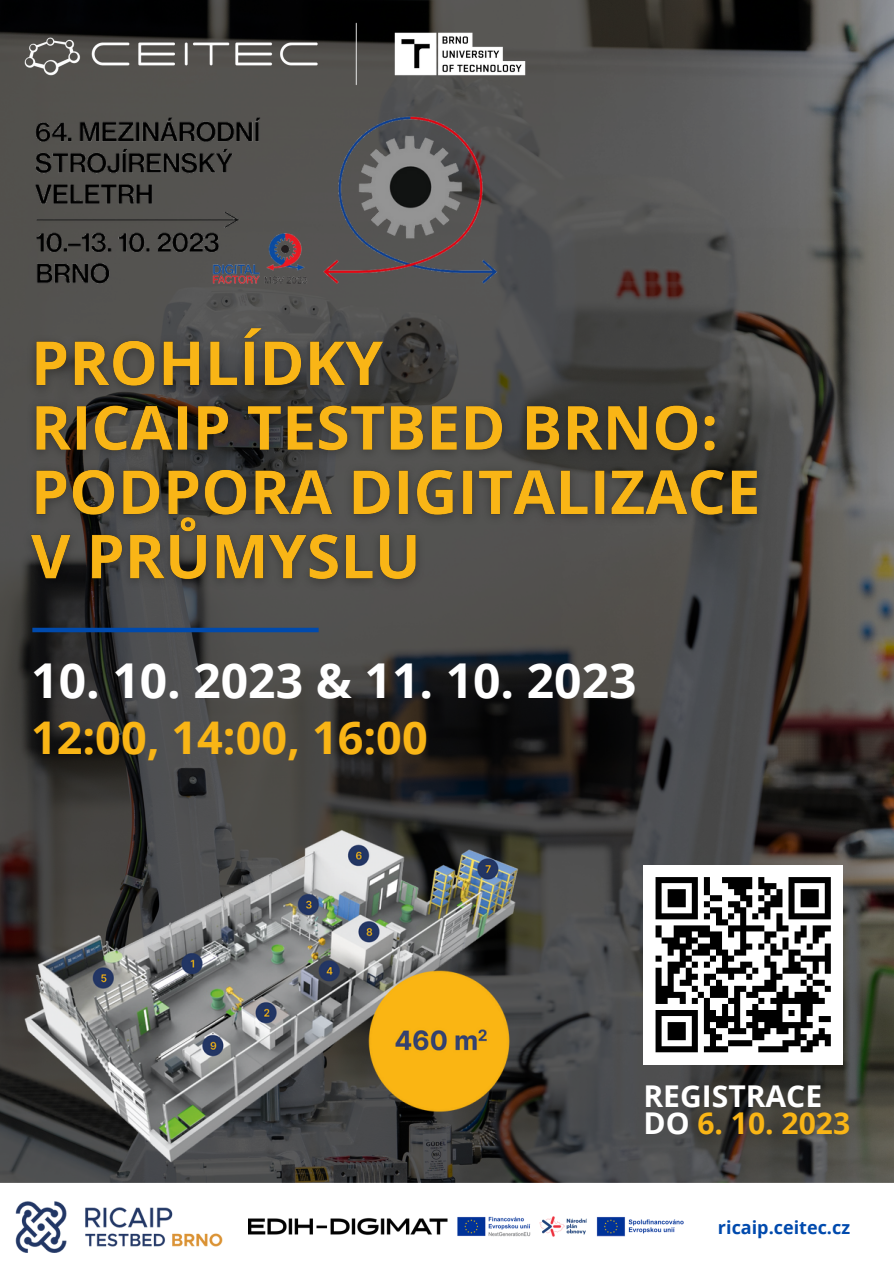
<style>
.page{position:relative;width:894px;height:1264px;background:#fff}
.page>*{position:absolute;margin:0;border:0;box-sizing:border-box;transform-origin:0 0}
.t1{font:700 48px "Open Sans";color:#fff}
.t2{font:700 45px "Open Sans";color:#f9b516}
.t3{font:700 30px "Open Sans";color:#f9b516}
.t4{font:700 30px "Open Sans";color:#fff}
.t5{font:700 18px "Open Sans";color:#004aad}
.s1{color:#fff}
</style>
<div class="page">
<img style="left:0;top:0;width:893px;height:1182px">
<img style="left:0;top:828px;width:543px;height:338px">
<img style="left:0;top:54px;width:577px;height:264px">
<img style="left:0;top:7px;width:554px;height:94px">
<div style="left:32px;top:627px;width:286px;height:5px;background:#004aad"></div>
<div style="left:643px;top:865px;width:199px;height:199px;background:#fff"></div>
<svg style="left:655px;top:877px;width:176px;height:176px"></svg>
<svg style="left:0;top:1182px;width:893px;height:71px"></svg>
<img style="left:249px;top:1207px;width:443px;height:38px">
<img style="left:15px;top:1200px;width:208px;height:52px">
<img style="left:16px;top:316px;width:761px;height:282px">
<p class="t1" style="left:31px;top:646px;width:606px">10. 10. 2023 &amp; 11. 10. 2023</p>
<p class="t2" style="left:31px;top:706px;width:398px">12:00, 14:00, 16:00</p>
<p class="t4" style="left:643px;top:1075px;width:180px">REGISTRACE</p>
<p class="t3" style="left:643px;top:1102px;width:208px"><span class="s1">DO</span> 6. 10. 2023</p>
<p class="t5" style="left:717px;top:1214px;width:134px">ricaip.ceitec.cz</p>
</div>
